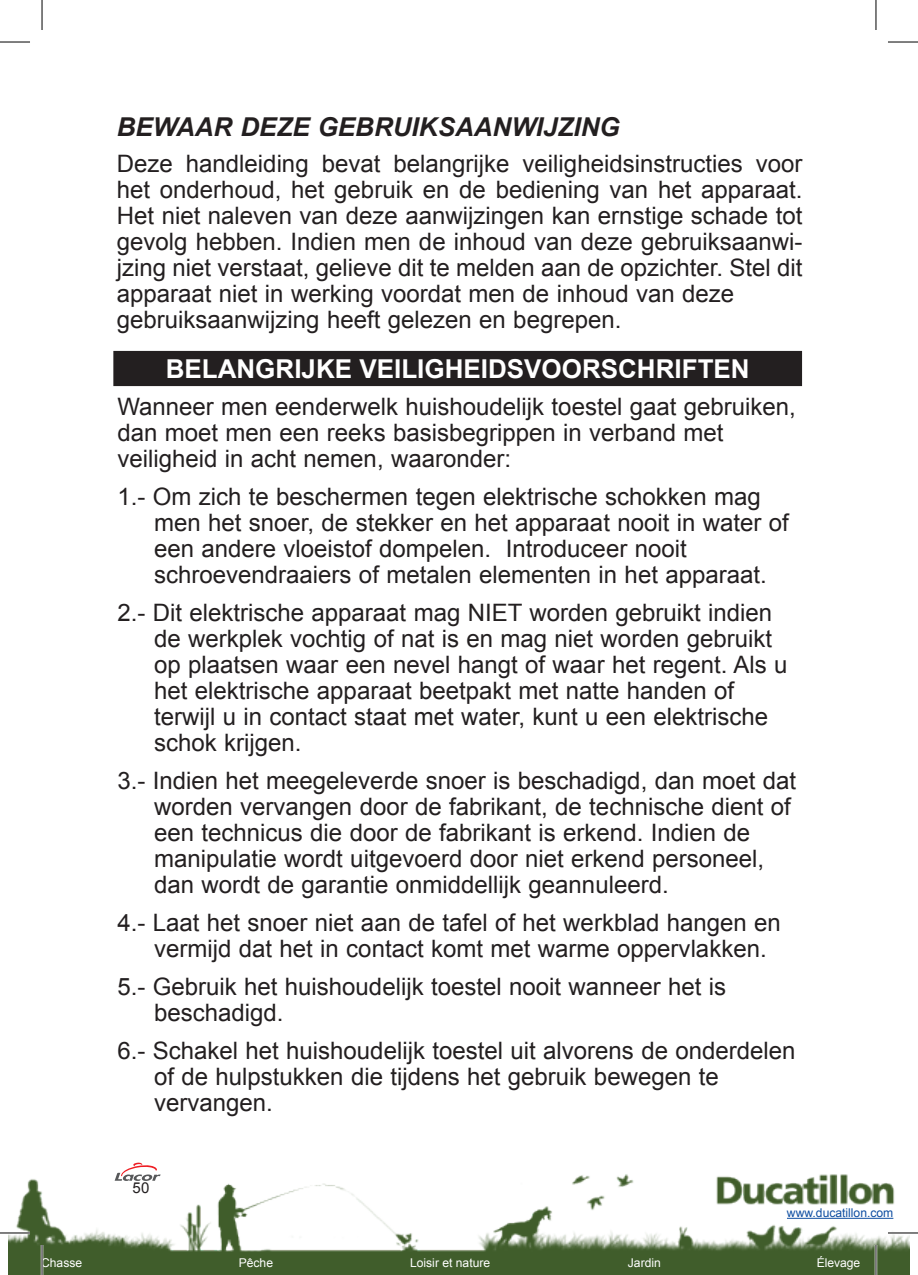
<style>
.page{position:relative;width:918px;height:1275px;background:#fff}
.page>*{position:absolute;margin:0;border:0;box-sizing:border-box;transform-origin:0 0}
.t1{font:700 26px "Arial";color:#fff}
.t2{font:italic 700 26px "Arial";color:#231f20}
.t3{font:24px/26px "Arial";color:#231f20}
.t4{font:15px "Arial";color:#231f20}
.t5{font:12.2px "Arial";color:#fff}
.t6{font:12.2px "Arial";color:#0d4da1}
</style>
<div class="page">
<img style="left:8px;top:1174px;width:901px;height:101px">
<hr style="left:786px;top:1217px;width:107px;height:1px;background:#0d4da1">
<svg style="left:115px;top:1162px;width:46px;height:19px"></svg>
<div style="left:114px;top:352px;width:687px;height:33px;background:#231f20"></div>
<div style="left:113px;top:351px;width:689px;height:35px;border:2px solid #231f20"></div>
<hr style="left:0;top:1231px;width:30px;height:3px;background:#fff">
<hr style="left:887px;top:1231px;width:30px;height:3px;background:#fff">
<hr style="left:41px;top:1245px;width:2px;height:30px;background:#fff">
<hr style="left:874px;top:1245px;width:3px;height:30px;background:#fff">
<hr style="left:0;top:42px;width:30px;height:1px;background:#000">
<hr style="left:887px;top:42px;width:30px;height:1px;background:#000">
<hr style="left:0;top:1232px;width:30px;height:1px;background:#000">
<hr style="left:887px;top:1232px;width:30px;height:1px;background:#000">
<hr style="left:42px;top:0;width:1px;height:30px;background:#000">
<hr style="left:42px;top:1245px;width:1px;height:30px;background:#000">
<hr style="left:875px;top:0;width:1px;height:30px;background:#000">
<hr style="left:875px;top:1245px;width:1px;height:30px;background:#000">
<p class="t2" style="left:117px;top:110px;width:504px">BEWAAR DEZE GEBRUIKSAANWIJZING</p>
<p class="t3" style="left:117px;top:151px;width:687px">Deze handleiding bevat belangrijke veiligheidsinstructies voor het onderhoud, het gebruik en de bediening van het apparaat.<br>Het niet naleven van deze aanwijzingen kan ernstige schade tot gevolg hebben. Indien men de inhoud van deze gebruiksaanwi&shy;jzing niet verstaat, gelieve dit te melden aan de opzichter. Stel dit apparaat niet in werking voordat men de inhoud van deze gebruiksaanwijzing heeft gelezen en begrepen.</p>
<p class="t1" style="left:166px;top:351px;width:585px">BELANGRIJKE VEILIGHEIDSVOORSCHRIFTEN</p>
<p class="t3" style="left:117px;top:394px;width:680px">Wanneer men eenderwelk huishoudelijk toestel gaat gebruiken, dan moet men een reeks basisbegrippen in verband met veiligheid in acht nemen, waaronder:</p>
<p class="t3" style="left:154px;top:484px;width:636px;text-indent:-37px">1.- Om zich te beschermen tegen elektrische schokken mag men het snoer, de stekker en het apparaat nooit in water of een andere vloeistof dompelen. Introduceer nooit schroevendraaiers of metalen elementen in het apparaat.</p>
<p class="t3" style="left:154px;top:600px;width:635px;text-indent:-37px">2.- Dit elektrische apparaat mag NIET worden gebruikt indien de werkplek vochtig of nat is en mag niet worden gebruikt op plaatsen waar een nevel hangt of waar het regent. Als u het elektrische apparaat beetpakt met natte handen of terwijl u in contact staat met water, kunt u een elektrische schok krijgen.</p>
<p class="t3" style="left:154px;top:768px;width:643px;text-indent:-37px">3.- Indien het meegeleverde snoer is beschadigd, dan moet dat worden vervangen door de fabrikant, de technische dient of een technicus die door de fabrikant is erkend. Indien de manipulatie wordt uitgevoerd door niet erkend personeel, dan wordt de garantie onmiddellijk geannuleerd.</p>
<p class="t3" style="left:154px;top:910px;width:628px;text-indent:-37px">4.- Laat het snoer niet aan de tafel of het werkblad hangen en vermijd dat het in contact komt met warme oppervlakken.</p>
<p class="t3" style="left:154px;top:974px;width:573px;text-indent:-37px">5.- Gebruik het huishoudelijk toestel nooit wanneer het is beschadigd.</p>
<p class="t3" style="left:154px;top:1038px;width:643px;text-indent:-37px">6.- Schakel het huishoudelijk toestel uit alvorens de onderdelen of de hulpstukken die tijdens het gebruik bewegen te vervangen.</p>
<p class="t4" style="left:132px;top:1177px;width:18px">50</p>
<p class="t6" style="left:786px;top:1205px;width:108px">www.ducatillon.com</p>
<p class="t5" style="left:41px;top:1255px;width:43px">Chasse</p>
<p class="t5" style="left:239px;top:1255px;width:36px">Pêche</p>
<p class="t5" style="left:410px;top:1255px;width:82px">Loisir et nature</p>
<p class="t5" style="left:627px;top:1255px;width:34px">Jardin</p>
<p class="t5" style="left:816px;top:1255px;width:45px">Élevage</p>
</div>
